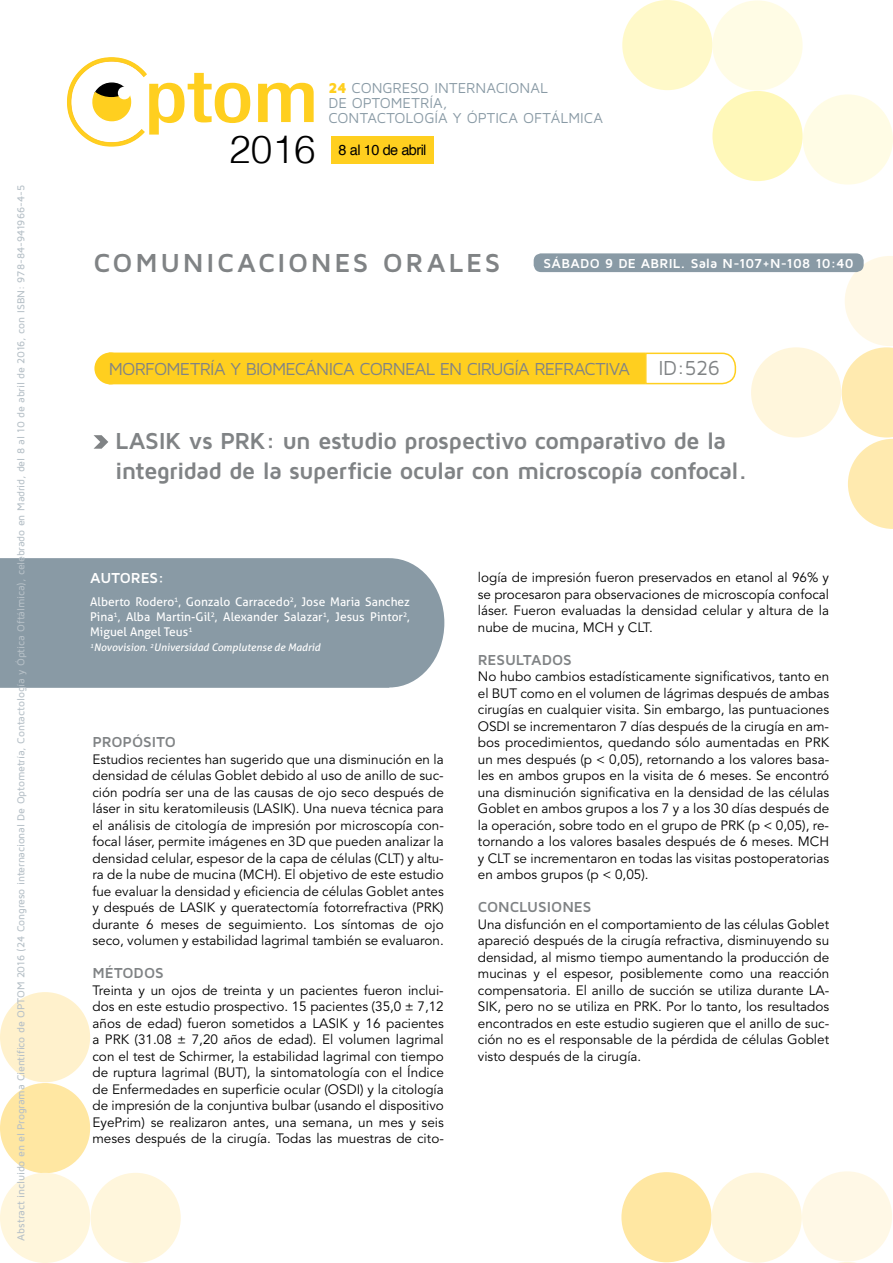
<style>
.page{position:relative;width:893px;height:1263px;background:#fff}
.page>*{position:absolute;margin:0;border:0;box-sizing:border-box;transform-origin:0 0}
.t1{font:300 38.85px "Helvetica";color:#000}
.t2{font:700 27px "Maven Pro";letter-spacing:.095em;color:#808385}
.t3{font:700 24px/30px "Maven Pro";letter-spacing:-.03em;color:#808385}
.t4{font:21px "Maven Pro";color:#808385}
.t5{font:18px "Maven Pro";letter-spacing:-.045em;color:#808385}
.t6{font:700 15px "Maven Pro";letter-spacing:-.005em;color:#808385}
.t7{font:700 15px "Maven Pro";letter-spacing:-.005em;color:#fff}
.t8{font:14.85px/14.9px "Maven Pro";letter-spacing:-.005em;color:#899aa5}
.t9{font:14.55px "Helvetica";letter-spacing:-.04em;color:#000}
.t10{font:13.5px/16.5px "Avenir LT Std";color:#000;text-align:justify}
.t11{font:700 13.5px "Maven Pro";letter-spacing:-.01em;color:#fff}
.t12{font:700 13.5px "Maven Pro";letter-spacing:.01em;color:#fff}
.t13{font:12px/15px "Aller";color:#fff;text-align:justify}
.t14{font:500 10.5px "Maven Pro";letter-spacing:-.015em;color:#b6c0c7}
.t15{font:italic 10.5px "Aller";color:#fff}
.s1{font-weight:900;color:#ffcf1f}
</style>
<div class="page">
<div style="left:331px;top:136px;width:103px;height:28px;background:#ffcf1f"></div>
<div style="left:803px;top:94px;width:90px;height:91px;background:#fffce5;border-radius:50%"></div>
<div style="left:622px;top:0;width:90px;height:90px;background:#fff9c9;border-radius:50%"></div>
<div style="left:712px;top:91px;width:91px;height:90px;background:#fff8b9;border-radius:50%"></div>
<div style="left:712px;top:0;width:91px;height:91px;background:#fffce5;border-radius:50%"></div>
<svg style="left:258px;top:83px;width:56px;height:39px"></svg>
<svg style="left:67px;top:57px;width:183px;height:90px"></svg>
<div style="left:802px;top:1171px;width:90px;height:90px;background:#fff8e6;border-radius:50%"></div>
<div style="left:621px;top:1172px;width:91px;height:90px;background:#ffe7a2;border-radius:50%"></div>
<div style="left:712px;top:1172px;width:90px;height:91px;background:#fff6dc;border-radius:50%"></div>
<div style="left:0;top:992px;width:90px;height:90px;background:#fff1cc;border-radius:50%"></div>
<div style="left:0;top:1083px;width:90px;height:90px;background:#ffe7a2;border-radius:50%"></div>
<div style="left:0;top:1173px;width:90px;height:90px;background:#fff6dc;border-radius:50%"></div>
<div style="left:91px;top:1173px;width:90px;height:90px;background:#fff6dc;border-radius:50%"></div>
<svg style="left:842px;top:256px;width:51px;height:273px"></svg>
<div style="left:751px;top:347px;width:90px;height:90px;background:#fff6dc;border-radius:50%"></div>
<div style="left:534px;top:253px;width:330px;height:19px;background:#899aa5;border-radius:8px"></div>
<div style="left:94px;top:352px;width:32px;height:32px;background:#ffcf1f;border-radius:50%"></div>
<div style="left:109px;top:353px;width:536px;height:31px;background:#ffcf1f"></div>
<svg style="left:644px;top:352px;width:93px;height:33px"></svg>
<svg style="left:839px;top:1262px;width:17px;height:1px"></svg>
<svg style="left:94px;top:435px;width:14px;height:14px"></svg>
<div style="left:0;top:558px;width:444px;height:130px;background:#899aa5"></div>
<p class="t14" style="left:14px;top:1240px;width:1057px;rotate:-90deg">Abstract incluido en el Programa Científico de OPTOM 2016 (24 Congreso internacional De Optometría, Contactología y Óptica Oftálmica), celebrado en Madrid, del 8 al 10 de abril de 2016, con ISBN: 978-84-941966-4-5</p>
<p class="t8" style="left:328px;top:80px;width:276px"><span class="s1">24</span> CONGRESO INTERNACIONAL<br>DE OPTOMETRÍA,<br>CONTACTOLOGÍA Y ÓPTICA OFTÁLMICA</p>
<h1 class="t1" style="left:229px;top:118px;width:88px">2016</h1>
<p class="t9" style="left:339px;top:138px;width:89px">8 al 10 de abril</p>
<h2 class="t2" style="left:93px;top:245px;width:409px">comunicaciones orales</h2>
<p class="t12" style="left:543px;top:255px;width:38px">SÁBADO</p>
<p class="t11" style="left:605px;top:255px;width:250px">9 DE ABRIL. Sala N-107+N-108 10:40</p>
<h3 class="t5" style="left:109px;top:358px;width:523px">MORFOMETRÍA Y BIOMECÁNICA CORNEAL EN CI RUGÍA REFRACTIVA</h3>
<h3 class="t4" style="left:658px;top:355px;width:63px">ID:526</h3>
<h3 class="t3" style="left:115px;top:424px;width:634px;text-indent:50px">K vs PRK: un estudio prospectivo comparativo de la integridad de la superficie ocular con microscopía confocal.</h3>
<h3 class="t3" style="left:115px;top:424px;width:11px">LASI</h3>
<p class="t7" style="left:90px;top:568px;width:76px">Autores:</p>
<p class="t13" style="left:90px;top:595px;width:321px">Alberto Rodero<sup>1</sup>, Gonzalo Carracedo<sup>2</sup>, Jose Maria Sanchez Pina<sup>1</sup>, Alba Martin-Gil<sup>2</sup>, Alexander Salazar<sup>1</sup>, Jesus Pintor<sup>2</sup>, Miguel Angel Teus<sup>1</sup></p>
<p class="t15" style="left:90px;top:641px;width:232px"><sup>1</sup>Novovision. <sup>2</sup>Universidad Complutense de Madrid</p>
<p class="t6" style="left:92px;top:732px;width:85px">Propósito</p>
<p class="t10" style="left:92px;top:751px;width:353px">Estudios recientes han sugerido que una disminución en la densidad de células Goblet debido al uso de anillo de suc&shy;ción podría ser una de las causas de ojo seco después de láser in situ keratomileusis (LASIK). Una nueva técnica para el análisis de citología de impresión por microscopía con&shy;focal láser, permite imágenes en 3D que pueden analizar la densidad celular, espesor de la capa de células (CLT) y altu&shy;ra de la nube de mucina (MCH). El objetivo de este estudio fue evaluar la densidad y eficiencia de células Goblet antes y después de LASIK y queratectomía fotorrefractiva (PRK) durante 6 meses de seguimiento. Los síntomas de ojo seco, volumen y estabilidad lagrimal también se evaluaron.</p>
<p class="t6" style="left:92px;top:963px;width:73px">M étodos</p>
<p class="t10" style="left:92px;top:982px;width:353px">Treinta y un ojos de treinta y un pacientes fueron inclui&shy;dos en este estudio prospectivo. 15 pacientes (35,0 ± 7,12 años de edad) fueron sometidos a LASIK y 16 pacientes a PRK (31.08 ± 7,20 años de edad). El volumen lagrimal con el test de Schirmer, la estabilidad lagrimal con tiempo de ruptura lagrimal (BUT), la sintomatología con el Índice de Enfermedades en superficie ocular (OSDI) y la citología de impresión de la conjuntiva bulbar (usando el dispositivo EyePrim) se realizaron antes, una semana, un mes y seis meses después de la cirugía. Todas las muestras de cito-</p>
<p class="t10" style="left:478px;top:569px;width:353px">logía de impresión fueron preservados en etanol al 96% y se procesaron para observaciones de microscopía confocal láser. Fueron evaluadas la densidad celular y altura de la nube de mucina, MCH y CLT.</p>
<p class="t6" style="left:478px;top:650px;width:96px">Resultados</p>
<p class="t10" style="left:478px;top:668px;width:353px">No hubo cambios estadísticamente significativos, tanto en el BUT como en el volumen de lágrimas después de ambas cirugías en cualquier visita. Sin embargo, las puntuaciones OSDI se incrementaron 7 días después de la cirugía en am&shy;bos procedimientos, quedando sólo aumentadas en PRK un mes después (p &lt; 0,05), retornando a los valores basa&shy;les en ambos grupos en la visita de 6 meses. Se encontró una disminución significativa en la densidad de las células Goblet en ambos grupos a los 7 y a los 30 días después de la operación, sobre todo en el grupo de PRK (p &lt; 0,05), re&shy;tornando a los valores basales después de 6 meses. MCH y CLT se incrementaron en todas las visitas postoperatorias en ambos grupos (p &lt; 0,05).</p>
<p class="t6" style="left:478px;top:897px;width:115px">Conclusiones</p>
<p class="t10" style="left:478px;top:916px;width:353px">Una disfunción en el comportamiento de las células Goblet apareció después de la cirugía refractiva, disminuyendo su densidad, al mismo tiempo aumentando la producción de mucinas y el espesor, posiblemente como una reacción compensatoria. El anillo de succión se utiliza durante LA-SIK, pero no se utiliza en PRK. Por lo tanto, los resultados encontrados en este estudio sugieren que el anillo de suc&shy;ción no es el responsable de la pérdida de células Goblet visto después de la cirugía.</p>
</div>
